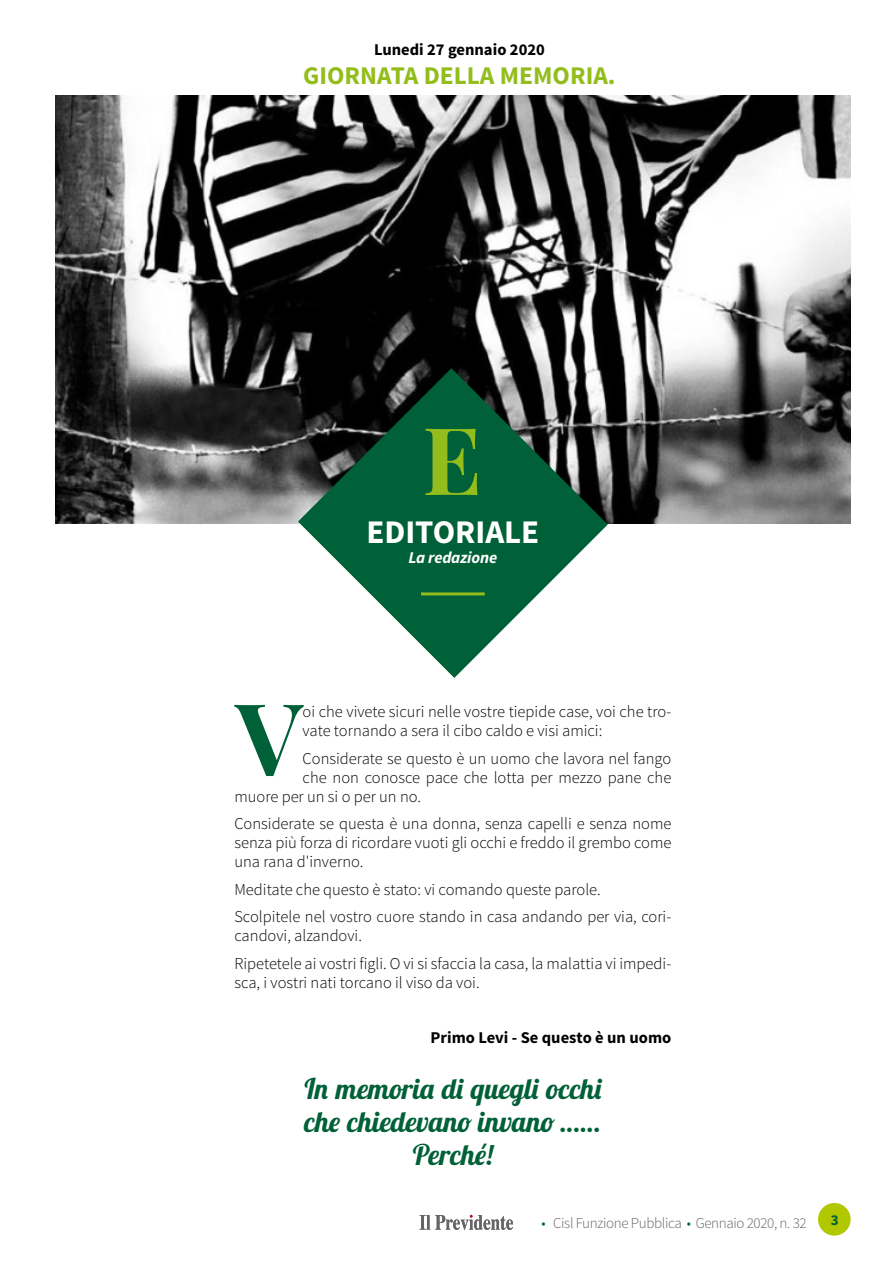
<style>
.page{position:relative;width:893px;height:1263px;background:#fff}
.page>*{position:absolute;margin:0;border:0;box-sizing:border-box;transform-origin:0 0}
.t1{font:700 100.35px "Playfair Display";color:#006038}
.t2{font:700 93.6px "Playfair Display";color:#93bd1c}
.t3{font:700 33px "Source Sans Pro";color:#fff}
.t4{font:italic 700 28.5px/32.7px "Lobster Two";color:#006038;text-align:center}
.t5{font:700 25.5px "Source Sans Pro";color:#93bd1c}
.t6{font:300 16.5px/18.9px "Source Sans Pro";color:#000}
.t7{font:700 16.5px "Source Sans Pro";color:#000}
.t8{font:italic 700 16.5px "Source Sans Pro";letter-spacing:-.01em;color:#fff}
.t9{font:300 15px "Source Sans Pro";letter-spacing:-.025em;color:#646567}
.t10{font:700 15px "Source Sans Pro";color:#006038}
.s1{color:#006038}
</style>
<div class="page">
<svg style="left:420px;top:1215px;width:93px;height:15px"></svg>
<div style="left:818px;top:1203px;width:33px;height:32px;background:#b1c800;border-radius:50%"></div>
<img style="left:55px;top:95px;width:795px;height:428px">
<svg style="left:298px;top:368px;width:310px;height:310px;fill:#006038"></svg>
<hr style="left:421px;top:592px;width:64px;height:3px;background:#93bd1c">
<p class="t7" style="left:374px;top:39px;width:172px">Lunedi 27 gennaio 2020</p>
<h3 class="t5" style="left:303px;top:59px;width:314px">GIORNATA DELLA MEMORIA.</h3>
<h2 class="t2" style="left:422px;top:401px;width:61px">E</h2>
<h3 class="t3" style="left:366px;top:510px;width:174px">EDITORIALE</h3>
<p class="t8" style="left:408px;top:547px;width:90px">La redazione</p>
<h1 class="t1" style="left:236px;top:675px;width:69px">V</h1>
<p class="t6" style="left:303px;top:701px;width:370px;line-height:19.8px">oi che vivete sicuri nelle vostre tiepide case, voi che tro&shy;vate tornando a sera il cibo caldo e visi amici:</p>
<p class="t6" style="left:303px;top:749px;width:370px">Considerate se questo è un uomo che lavora nel fango</p>
<p class="t6" style="left:303px;top:768px;width:370px">che non conosce pace che lotta per mezzo pane che</p>
<p class="t6" style="left:234px;top:787px;width:188px">muore per un si o per un no.</p>
<p class="t6" style="left:234px;top:814px;width:438px;text-align:justify">Considerate se questa è una donna, senza capelli e senza nome senza più forza di ricordare vuoti gli occhi e freddo il grembo come una rana d'inverno.</p>
<p class="t6" style="left:234px;top:875px;width:438px;line-height:27.5px">Meditate che questo è stato: vi comando queste parole.<br>Scolpitele nel vostro cuore stando in casa andando per via, cori-</p>
<p class="t6" style="left:234px;top:922px;width:438px;line-height:27.5px">candovi, alzandovi.<br>Ripetetele ai vostri figli. O vi si sfaccia la casa, la malattia vi impedi-</p>
<p class="t6" style="left:234px;top:973px;width:247px">sca, i vostri nati torcano il viso da voi.</p>
<p class="t7" style="left:431px;top:1026px;width:242px">Primo Levi - Se questo è un uomo</p>
<h3 class="t4" style="left:303px;top:1072px;width:301px">In memoria di quegli occhi che chiedevano invano ……<br>Perché!</h3>
<p class="t9" style="left:542px;top:1214px;width:267px"><span class="s1">•</span> Cisl Funzione Pubblica <span class="s1">•</span> Gennaio 2020, n. 32</p>
<p class="t10" style="left:831px;top:1210px;width:9px">3</p>
</div>
